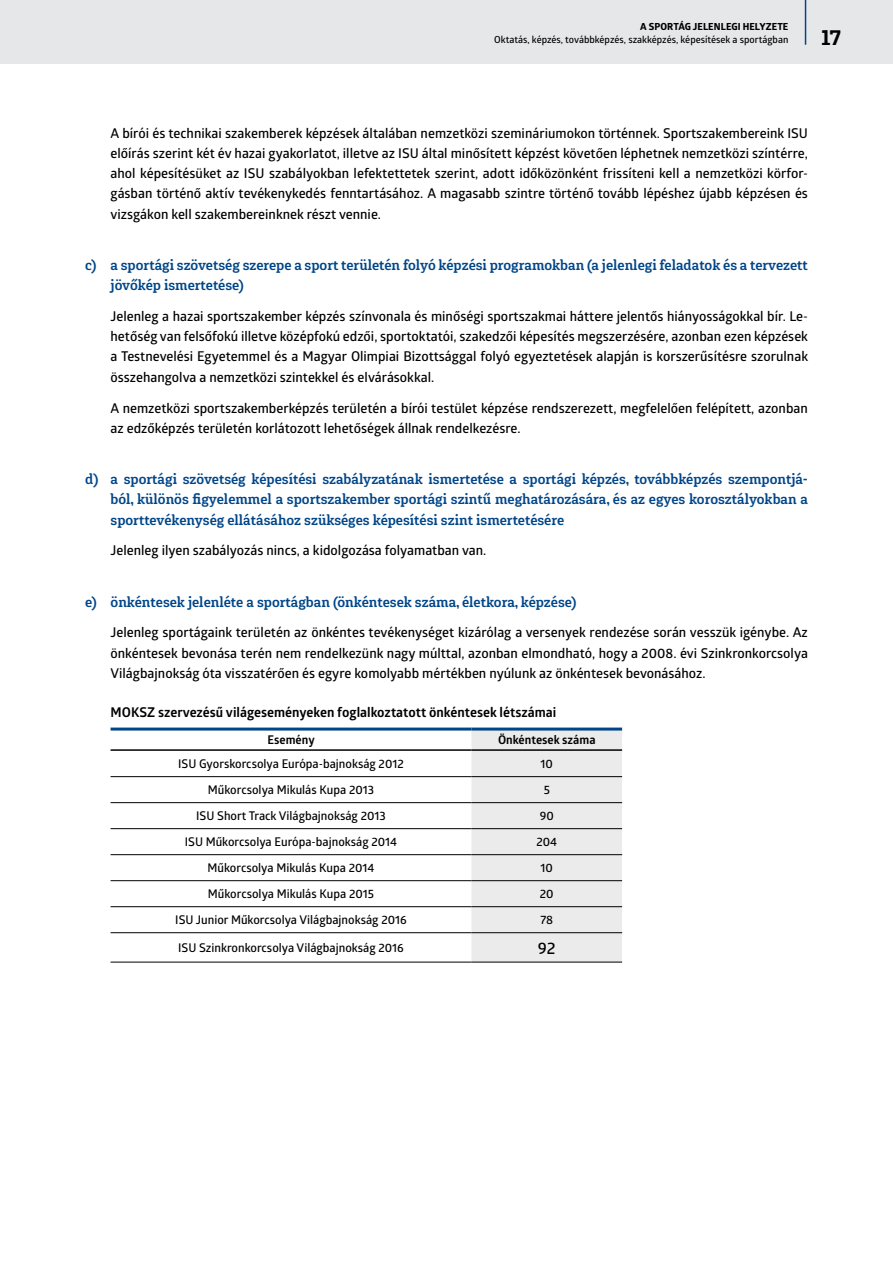
<style>
.page{position:relative;width:893px;height:1263px;background:#fff}
.page>*{position:absolute;margin:0;border:0;box-sizing:border-box;transform-origin:0 0}
.t1{font:900 21px "Gaspo Slab";color:#000}
.t2{font:600 16.5px "Glober";color:#000}
.t3{font:700 14.25px/20.2px "Gaspo Slab";color:#004689}
.t4{font:600 13.5px/20.2px "Glober";color:#000;text-align:justify}
.t5{font:700 13.5px "Glober";color:#000}
.t6{font:600 12px "Glober";color:#000}
.t7{font:700 12px "Glober";color:#000}
.t8{font:600 9.75px "Glober";color:#000}
.t9{font:700 9.75px "Globerx";letter-spacing:.01em;color:#000}
</style>
<div class="page">
<div style="left:0;top:0;width:893px;height:64px;background:#e6e7e8"></div>
<hr style="left:805px;top:0;width:1px;height:45px;background:#004689">
<div style="left:471px;top:730px;width:151px;height:232px;background:#ebebec"></div>
<hr style="left:111px;top:727px;width:360px;height:3px;background:#004689">
<hr style="left:471px;top:727px;width:151px;height:3px;background:#004689">
<hr style="left:111px;top:749px;width:360px;height:2px;background:#000">
<hr style="left:471px;top:749px;width:151px;height:2px;background:#000">
<hr style="left:111px;top:776px;width:360px;height:1px;background:#000">
<hr style="left:471px;top:776px;width:151px;height:1px;background:#000">
<hr style="left:111px;top:802px;width:360px;height:1px;background:#000">
<hr style="left:471px;top:802px;width:151px;height:1px;background:#000">
<hr style="left:111px;top:828px;width:360px;height:1px;background:#000">
<hr style="left:471px;top:828px;width:151px;height:1px;background:#000">
<hr style="left:111px;top:854px;width:360px;height:1px;background:#000">
<hr style="left:471px;top:854px;width:151px;height:1px;background:#000">
<hr style="left:111px;top:880px;width:360px;height:1px;background:#000">
<hr style="left:471px;top:880px;width:151px;height:1px;background:#000">
<hr style="left:111px;top:906px;width:360px;height:1px;background:#000">
<hr style="left:471px;top:906px;width:151px;height:1px;background:#000">
<hr style="left:111px;top:932px;width:360px;height:1px;background:#000">
<hr style="left:471px;top:932px;width:151px;height:1px;background:#000">
<hr style="left:111px;top:962px;width:360px;height:1px;background:#000">
<hr style="left:471px;top:962px;width:151px;height:1px;background:#000">
<p class="t9" style="left:640px;top:19px;width:150px">A SPORTÁG JELENLEGI HELYZETE</p>
<p class="t8" style="left:494px;top:33px;width:296px">Oktatás, képzés, továbbképzés, szakképzés, képesítések a sportágban</p>
<h1 class="t1" style="left:821px;top:23px;width:21px">17</h1>
<p class="t4" style="left:111px;top:122px;width:699px">A bírói és technikai szakemberek képzések általában nemzetközi szemináriumokon történnek. Sportszakembereink ISU előírás szerint két év hazai gyakorlatot, illetve az ISU által minősített képzést követően léphetnek nemzetközi színtérre, ahol képesítésüket az ISU szabályokban lefektettetek szerint, adott időközönként frissíteni kell a nemzetközi körfor&shy;gásban történő aktív tevékenykedés fenntartásához. A magasabb szintre történő tovább lépéshez újabb képzésen és vizsgákon kell szakembereinknek részt vennie.</p>
<p class="t3" style="left:111px;top:255px;width:699px;text-indent:-26px">c) a sportági szövetség szerepe a sport területén folyó képzési programokban (a jelenlegi feladatok és a tervezett jövőkép ismertetése)</p>
<p class="t4" style="left:111px;top:306px;width:699px">Jelenleg a hazai sportszakember képzés színvonala és minőségi sportszakmai háttere jelentős hiányosságokkal bír. Le&shy;hetőség van felsőfokú illetve középfokú edzői, sportoktatói, szakedzői képesítés megszerzésére, azonban ezen képzések a Testnevelési Egyetemmel és a Magyar Olimpiai Bizottsággal folyó egyeztetések alapján is korszerűsítésre szorulnak összehangolva a nemzetközi szintekkel és elvárásokkal.</p>
<p class="t4" style="left:111px;top:397px;width:699px">A nemzetközi sportszakemberképzés területén a bírói testület képzése rendszerezett, megfelelően felépített, azonban az edzőképzés területén korlátozott lehetőségek állnak rendelkezésre.</p>
<p class="t3" style="left:111px;top:469px;width:699px;text-align:justify;text-indent:-26px">d) a sportági szövetség képesítési szabályzatának ismertetése a sportági képzés, továbbképzés szempontjá&shy;ból, különös figyelemmel a sportszakember sportági szintű meghatározására, és az egyes korosztályokban a sporttevékenység ellátásához szükséges képesítési szint ismertetésére</p>
<p class="t4" style="left:111px;top:540px;width:377px">Jelenleg ilyen szabályozás nincs, a kidolgozása folyamatban van.</p>
<p class="t3" style="left:85px;top:591px;width:493px">e) önkéntesek jelenléte a sportágban (önkéntesek száma, életkora, képzése)</p>
<p class="t4" style="left:111px;top:622px;width:699px">Jelenleg sportágaink területén az önkéntes tevékenységet kizárólag a versenyek rendezése során vesszük igénybe. Az önkéntesek bevonása terén nem rendelkezünk nagy múlttal, azonban elmondható, hogy a 2008. évi Szinkronkorcsolya Világbajnokság óta visszatérően és egyre komolyabb mértékben nyúlunk az önkéntesek bevonásához.</p>
<p class="t5" style="left:111px;top:703px;width:447px">MOKSZ szervezésű világeseményeken foglalkoztatott önkéntesek létszámai</p>
<p class="t7" style="left:268px;top:731px;width:49px">Esemény</p>
<p class="t7" style="left:498px;top:731px;width:99px">Önkéntesek száma</p>
<p class="t6" style="left:178px;top:755px;width:227px">ISU Gyorskorcsolya Európa-bajnokság 2012</p>
<p class="t6" style="left:541px;top:755px;width:14px">10</p>
<p class="t6" style="left:208px;top:781px;width:168px">Műkorcsolya Mikulás Kupa 2013</p>
<p class="t6" style="left:544px;top:781px;width:8px">5</p>
<p class="t6" style="left:196px;top:807px;width:191px">ISU Short Track Világbajnokság 2013</p>
<p class="t6" style="left:540px;top:807px;width:16px">90</p>
<p class="t6" style="left:185px;top:833px;width:214px">ISU Műkorcsolya Európa-bajnokság 2014</p>
<p class="t6" style="left:536px;top:833px;width:22px">204</p>
<p class="t6" style="left:208px;top:859px;width:168px">Műkorcsolya Mikulás Kupa 2014</p>
<p class="t6" style="left:541px;top:859px;width:14px">10</p>
<p class="t6" style="left:208px;top:885px;width:168px">Műkorcsolya Mikulás Kupa 2015</p>
<p class="t6" style="left:540px;top:885px;width:15px">20</p>
<p class="t6" style="left:175px;top:911px;width:233px">ISU Junior Műkorcsolya Világbajnokság 2016</p>
<p class="t6" style="left:540px;top:911px;width:14px">78</p>
<p class="t6" style="left:178px;top:939px;width:227px">ISU Szinkronkorcsolya Világbajnokság 2016</p>
<p class="t2" style="left:538px;top:936px;width:19px">92</p>
</div>
